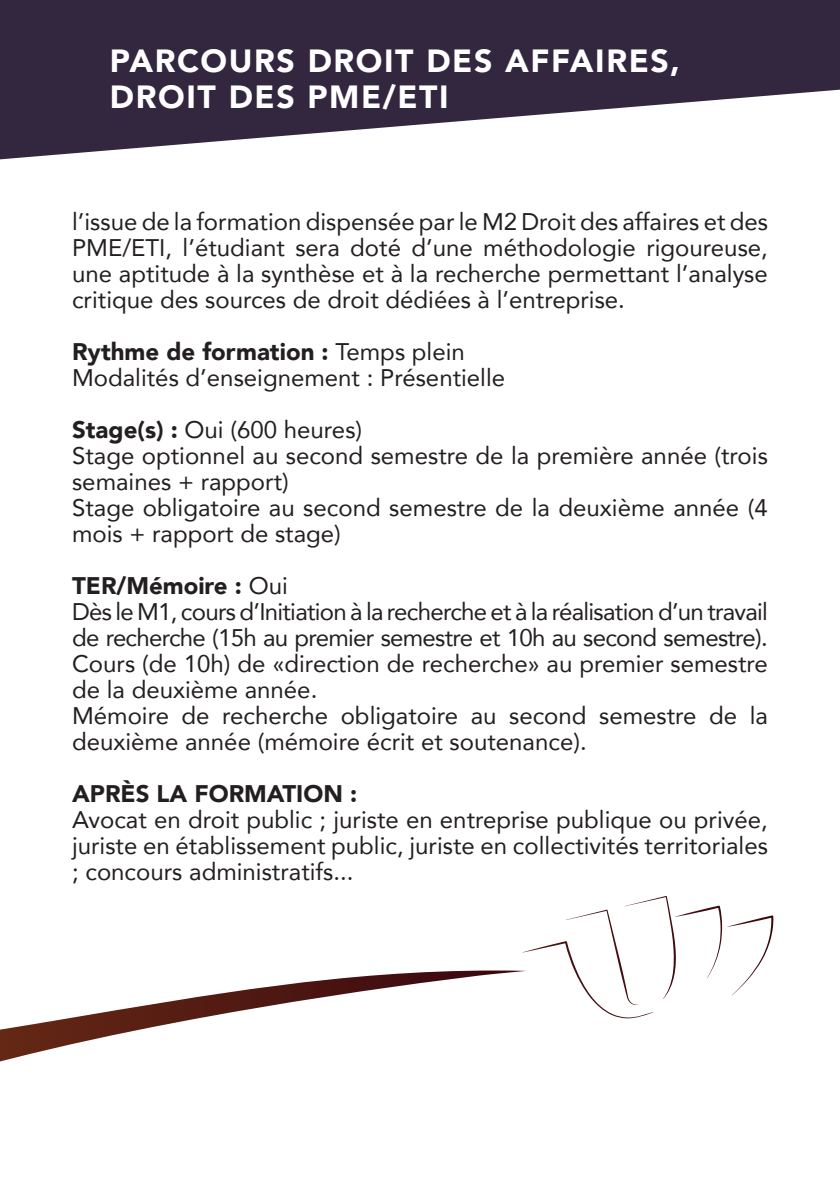
<style>
.page{position:relative;width:840px;height:1191px;background:#fff}
.page>*{position:absolute;margin:0;border:0;box-sizing:border-box;transform-origin:0 0}
.t1{font:900 32px/36px "Avenir";letter-spacing:.05em;color:#fff}
.t2{font:24px/26px "Avenir";color:#231f20}
.t3{font:900 24px "Avenir";color:#231f20}
.s1{font-weight:900}
</style>
<div class="page">
<svg style="left:522px;top:896px;width:251px;height:123px"></svg>
<svg style="left:0;top:970px;width:526px;height:91px"></svg>
<svg style="left:0;top:0;width:839px;height:159px;fill:#33263f"></svg>
<h1 class="t1" style="left:110px;top:42px;width:571px">PARCOURS DROIT DES AFFAIRES,<br>DROIT DES PME/ETI</h1>
<p class="t2" style="left:72px;top:207px;width:697px;text-align:justify">l’issue de la formation dispensée par le M2 Droit des affaires et des PME/ETI, l’étudiant sera doté d’une méthodologie rigoureuse, une aptitude à la synthèse et à la recherche permettant l’analyse critique des sources de droit dédiées à l’entreprise.</p>
<p class="t2" style="left:72px;top:337px;width:434px"><span class="s1">Rythme de formation :</span> Temps plein<br>Modalités d’enseignement : Présentielle</p>
<p class="t2" style="left:72px;top:415px;width:697px"><span class="s1">Stage(s) :</span> Oui (600 heures)<br>Stage optionnel au second semestre de la première année (trois semaines + rapport)<br>Stage obligatoire au second semestre de la deuxième année (4 mois + rapport de stage)</p>
<p class="t2" style="left:72px;top:571px;width:697px"><span class="s1">TER/Mémoire :</span> Oui<br>Dès le M1, cours d’Initiation à la recherche et à la réalisation d’un travail de recherche (15h au premier semestre et 10h au second semestre).<br>Cours (de 10h) de «direction de recherche» au premier semestre de la deuxième année.<br>Mémoire de recherche obligatoire au second semestre de la deuxième année (mémoire écrit et soutenance).</p>
<p class="t3" style="left:72px;top:773px;width:286px">APRÈS LA FORMATION :</p>
<p class="t2" style="left:72px;top:805px;width:697px;text-align:justify">Avocat en droit public ; juriste en entreprise publique ou privée, juriste en établissement public, juriste en collectivités territoriales ; concours administratifs...</p>
</div>
